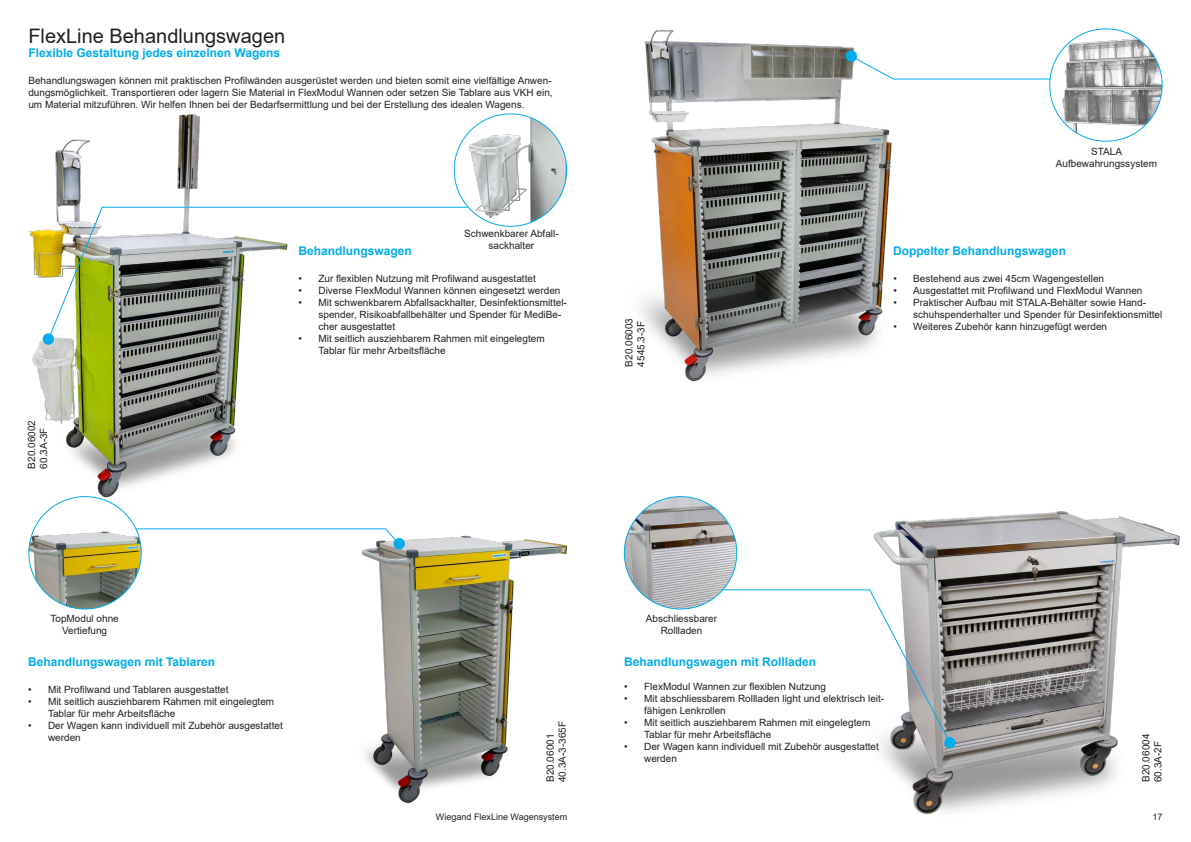
<style>
.page{position:relative;width:1191px;height:842px;background:#fff}
.page>*{position:absolute;margin:0;border:0;box-sizing:border-box;transform-origin:0 0}
.t1{font:20px "Arial";color:#231f20}
.t2{font:700 12px "Arial";color:#00aceb}
.t3{font:10px/12px "Arial";color:#231f20}
.t4{font:9px "Arial";color:#231f20}
</style>
<div class="page">
<img style="left:28px;top:114px;width:268px;height:395px">
<img style="left:357px;top:529px;width:210px;height:275px">
<img style="left:640px;top:30px;width:282px;height:352px">
<div style="left:43px;top:334px;width:10px;height:10px;background:#00aceb;border-radius:50%"></div>
<div style="left:43px;top:333px;width:11px;height:12px;border:1px solid #00aceb;border-radius:50%"></div>
<div style="left:846px;top:51px;width:10px;height:10px;background:#00aceb;border-radius:50%"></div>
<div style="left:845px;top:50px;width:12px;height:12px;border:1px solid #00aceb;border-radius:50%"></div>
<img style="left:464px;top:114px;width:102px;height:112px">
<img style="left:47px;top:206px;width:57px;height:134px">
<hr style="left:102px;top:207px;width:366px;height:1px;background:#00aceb">
<hr style="left:893px;top:79px;width:157px;height:1px;background:#00aceb">
<img style="left:1049px;top:34px;width:113px;height:107px">
<svg style="left:850px;top:55px;width:45px;height:25px"></svg>
<img style="left:850px;top:511px;width:330px;height:303px">
<div style="left:944px;top:738px;width:11px;height:10px;background:#00aceb;border-radius:50%"></div>
<div style="left:944px;top:737px;width:11px;height:11px;border:1px solid #00aceb;border-radius:50%"></div>
<svg style="left:868px;top:588px;width:83px;height:156px"></svg>
<img style="left:624px;top:497px;width:113px;height:112px;border-radius:56px">
<hr style="left:722px;top:589px;width:148px;height:1px;background:#00aceb">
<img style="left:29px;top:509px;width:112px;height:100px">
<div style="left:393px;top:538px;width:12px;height:11px;border:1px solid #00aceb;border-radius:50%"></div>
<svg style="left:384px;top:528px;width:19px;height:20px"></svg>
<hr style="left:135px;top:528px;width:251px;height:1px;background:#00aceb">
<h1 class="t1" style="left:28px;top:22px;width:258px">FlexLine Behandlungswagen</h1>
<p class="t2" style="left:28px;top:45px;width:253px">Flexible Gestaltung jedes einzelnen Wagens</p>
<p class="t3" style="left:28px;top:74px;width:526px;text-align:justify">Behandlungswagen können mit praktischen Profilwänden ausgerüstet werden und bieten somit eine vielfältige Anwen&shy;dungsmöglichkeit. Transportieren oder lagern Sie Material in FlexModul Wannen oder setzen Sie Tablare aus VKH ein, um Material mitzuführen. Wir helfen Ihnen bei der Bedarfsermittlung und bei der Erstellung des idealen Wagens.</p>
<p class="t3" style="left:25px;top:469px;width:50px;rotate:-90deg">B20.06002<br>60.3A-3F</p>
<p class="t3" style="left:464px;top:227px;width:96px;text-align:center">Schwenkbarer Abfall&shy;sackhalter</p>
<p class="t2" style="left:298px;top:243px;width:115px">Behandlungswagen</p>
<p class="t3" style="left:299px;top:272px;width:239px">• Zur flexiblen Nutzung mit Profilwand ausgestattet</p>
<p class="t3" style="left:299px;top:284px;width:263px">• Diverse FlexModul Wannen können eingesetzt werden</p>
<p class="t3" style="left:318px;top:296px;width:250px;text-indent:-20px">• Mit schwenkbarem Abfallsackhalter, Desinfektionsmittel&shy;spender, Risikoabfallbehälter und Spender für MediBe&shy;cher ausgestattet</p>
<p class="t3" style="left:318px;top:332px;width:228px;text-indent:-20px">• Mit seitlich ausziehbarem Rahmen mit eingelegtem<br>Tablar für mehr Arbeitsfläche</p>
<p class="t3" style="left:623px;top:366px;width:50px;rotate:-90deg">B20.06003<br>4545.3-3F</p>
<p class="t3" style="left:1055px;top:145px;width:103px;text-align:center">STALA<br>Aufbewahrungssystem</p>
<p class="t2" style="left:893px;top:243px;width:174px">Doppelter Behandlungswagen</p>
<p class="t3" style="left:893px;top:272px;width:212px">• Bestehend aus zwei 45cm Wagengestellen</p>
<p class="t3" style="left:893px;top:284px;width:251px">• Ausgestattet mit Profilwand und FlexModul Wannen</p>
<p class="t3" style="left:913px;top:296px;width:250px;text-indent:-20px">• Praktischer Aufbau mit STALA-Behälter sowie Hand&shy;schuhspenderhalter und Spender für Desinfektionsmittel</p>
<p class="t3" style="left:893px;top:320px;width:215px">• Weiteres Zubehör kann hinzugefügt werden</p>
<p class="t3" style="left:50px;top:613px;width:70px;text-align:center">TopModul ohne<br>Vertiefung</p>
<p class="t2" style="left:28px;top:654px;width:189px">Behandlungswagen mit Tablaren</p>
<p class="t3" style="left:28px;top:683px;width:202px">• Mit Profilwand und Tablaren ausgestattet</p>
<p class="t3" style="left:48px;top:695px;width:228px;text-indent:-20px">• Mit seitlich ausziehbarem Rahmen mit eingelegtem<br>Tablar für mehr Arbeitsfläche</p>
<p class="t3" style="left:48px;top:719px;width:236px;text-indent:-20px">• Der Wagen kann individuell mit Zubehör ausgestattet werden</p>
<p class="t3" style="left:544px;top:782px;width:63px;rotate:-90deg">B20.06001<br>40.3A-3-365F</p>
<p class="t3" style="left:646px;top:613px;width:73px;text-align:center">Abschliessbarer<br>Rollladen</p>
<p class="t2" style="left:624px;top:654px;width:194px">Behandlungswagen mit Rollladen</p>
<p class="t3" style="left:624px;top:681px;width:203px">• FlexModul Wannen zur flexiblen Nutzung</p>
<p class="t3" style="left:644px;top:693px;width:242px;text-indent:-20px">• Mit abschliessbarem Rollladen light und elektrisch leit&shy;fähigen Lenkrollen</p>
<p class="t3" style="left:644px;top:717px;width:228px;text-indent:-20px">• Mit seitlich ausziehbarem Rahmen mit eingelegtem<br>Tablar für mehr Arbeitsfläche</p>
<p class="t3" style="left:644px;top:741px;width:236px;text-indent:-20px">• Der Wagen kann individuell mit Zubehör ausgestattet werden</p>
<p class="t3" style="left:1139px;top:782px;width:50px;rotate:-90deg">B20.06004<br>60.3A-2F</p>
<p class="t4" style="left:436px;top:811px;width:133px">Wiegand FlexLine Wagensystem</p>
<p class="t4" style="left:1152px;top:811px;width:12px">17</p>
</div>
